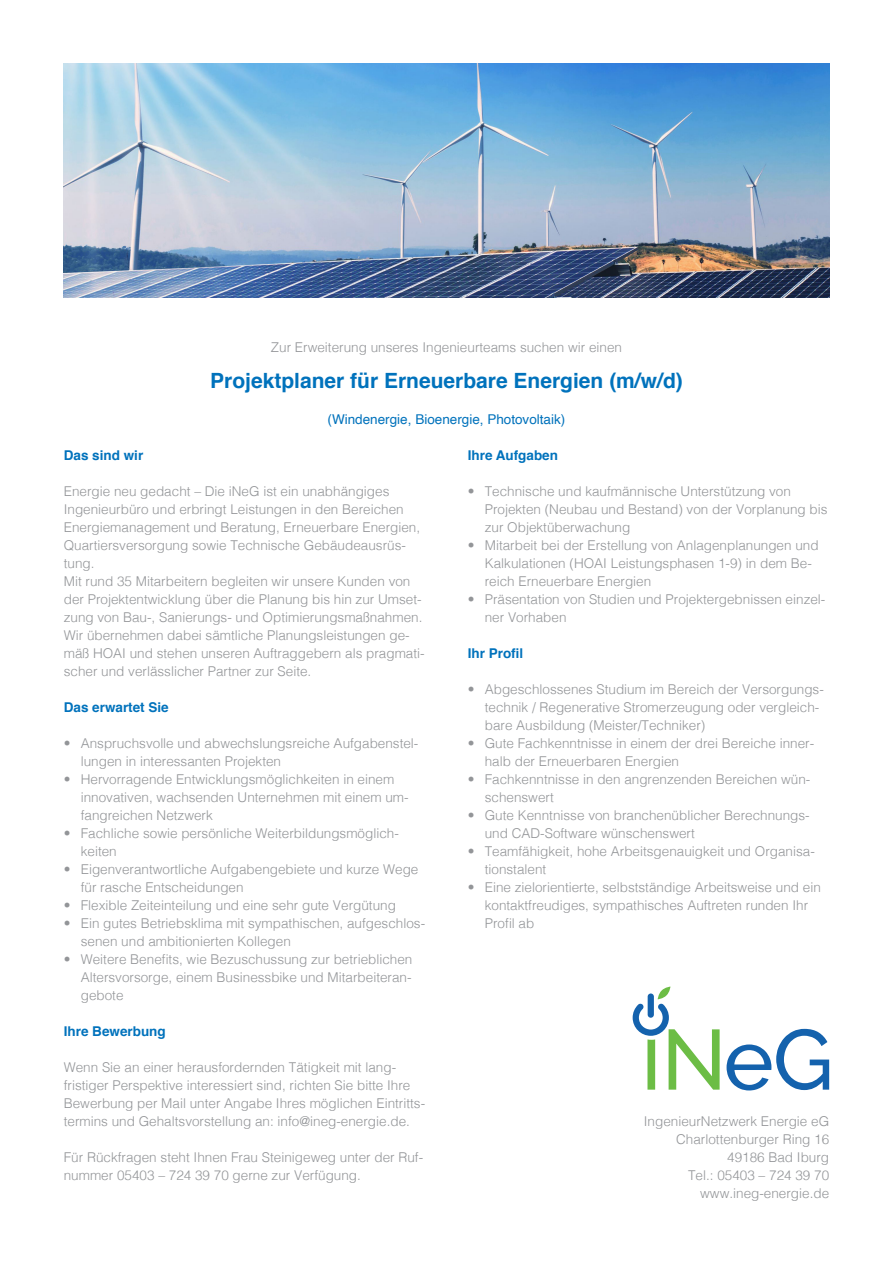
<style>
.page{position:relative;width:893px;height:1263px;background:#fff}
.page>*{position:absolute;margin:0;border:0;box-sizing:border-box;transform-origin:0 0}
.t1{font:700 21px "Helvetica";color:#0072bc}
.t2{font:300 13.5px/18px "Helvetica";color:#939598}
.t3{font:700 13.5px "Helvetica";color:#0072bc}
.t4{font:13.5px "Helvetica";color:#0072bc}
</style>
<div class="page">
<svg style="left:727px;top:1029px;width:102px;height:61px"></svg>
<svg style="left:633px;top:986px;width:87px;height:104px"></svg>
<img style="left:64px;top:64px;width:765px;height:234px">
<p class="t2" style="left:271px;top:337px;width:353px">Zur Erweiterung unseres Ingenieurteams suchen wir einen</p>
<h1 class="t1" style="left:210px;top:363px;width:474px">Projektplaner für Erneuerbare Energien (m/w/d)</h1>
<p class="t4" style="left:328px;top:409px;width:239px">(Windenergie, Bioenergie, Photovoltaik)</p>
<p class="t3" style="left:64px;top:444px;width:81px">Das sind wir</p>
<p class="t2" style="left:64px;top:481px;width:362px">Energie neu gedacht – Die iNeG ist ein unabhängiges Ingenieurbüro und erbringt Leistungen in den Bereichen Energiemanagement und Beratung, Erneuerbare Energien, Quartiersversorgung sowie Technische Gebäudeausrüs&shy;tung.<br>Mit rund 35 Mitarbeitern begleiten wir unsere Kunden von der Projektentwicklung über die Planung bis hin zur Umset&shy;zung von Bau-, Sanierungs- und Optimierungsmaßnahmen.<br>Wir übernehmen dabei sämtliche Planungsleistungen ge&shy;mäß HOAI und stehen unseren Auftraggebern als pragmati&shy;scher und verlässlicher Partner zur Seite.</p>
<p class="t3" style="left:64px;top:696px;width:107px">Das erwartet Sie</p>
<p class="t2" style="left:81px;top:733px;width:339px;text-indent:-17px">• Anspruchsvolle und abwechslungsreiche Aufgabenstel&shy;lungen in interessanten Projekten</p>
<p class="t2" style="left:81px;top:769px;width:329px;text-indent:-17px">• Hervorragende Entwicklungsmöglichkeiten in einem innovativen, wachsenden Unternehmen mit einem um&shy;fangreichen Netzwerk</p>
<p class="t2" style="left:81px;top:823px;width:320px;text-indent:-17px">• Fachliche sowie persönliche Weiterbildungsmöglich&shy;keiten</p>
<p class="t2" style="left:81px;top:859px;width:339px;text-indent:-17px">• Eigenverantwortliche Aufgabengebiete und kurze Wege für rasche Entscheidungen</p>
<p class="t2" style="left:64px;top:895px;width:334px">• Flexible Zeiteinteilung und eine sehr gute Vergütung</p>
<p class="t2" style="left:81px;top:913px;width:346px;text-indent:-17px">• Ein gutes Betriebsklima mit sympathischen, aufgeschlos&shy;senen und ambitionierten Kollegen</p>
<p class="t2" style="left:81px;top:949px;width:333px;text-align:justify;text-indent:-17px">• Weitere Benefits, wie Bezuschussung zur betrieblichen Altersvorsorge, einem Businessbike und Mitarbeiteran&shy;gebote</p>
<p class="t3" style="left:64px;top:1020px;width:104px">Ihre Bewerbung</p>
<p class="t2" style="left:64px;top:1057px;width:363px">Wenn Sie an einer herausfordernden Tätigkeit mit lang&shy;fristiger Perspektive interessiert sind, richten Sie bitte Ihre Bewerbung per Mail unter Angabe Ihres möglichen Eintritts&shy;termins und Gehaltsvorstellung an: info@ineg-energie.de.</p>
<p class="t2" style="left:64px;top:1147px;width:361px">Für Rückfragen steht Ihnen Frau Steinigeweg unter der Ruf&shy;nummer 05403 – 724 39 70 gerne zur Verfügung.</p>
<p class="t3" style="left:468px;top:444px;width:92px">Ihre Aufgaben</p>
<p class="t2" style="left:485px;top:481px;width:344px;text-indent:-17px">• Technische und kaufmännische Unterstützung von<br>Projekten (Neubau und Bestand) von der Vorplanung bis zur Objektüberwachung</p>
<p class="t2" style="left:485px;top:535px;width:335px;text-indent:-17px">• Mitarbeit bei der Erstellung von Anlagenplanungen und<br>Kalkulationen (HOAI Leistungsphasen 1-9) in dem Be&shy;reich Erneuerbare Energien</p>
<p class="t2" style="left:485px;top:589px;width:342px;text-indent:-17px">• Präsentation von Studien und Projektergebnissen einzel&shy;ner Vorhaben</p>
<p class="t3" style="left:468px;top:642px;width:57px">Ihr Profil</p>
<p class="t2" style="left:485px;top:679px;width:341px;text-indent:-17px">• Abgeschlossenes Studium im Bereich der Versorgungs&shy;technik / Regenerative Stromerzeugung oder vergleich&shy;bare Ausbildung (Meister/Techniker)</p>
<p class="t2" style="left:485px;top:733px;width:331px;text-indent:-17px">• Gute Fachkenntnisse in einem der drei Bereiche inner&shy;halb der Erneuerbaren Energien</p>
<p class="t2" style="left:485px;top:769px;width:327px;text-indent:-17px">• Fachkenntnisse in den angrenzenden Bereichen wün&shy;schenswert</p>
<p class="t2" style="left:485px;top:805px;width:326px;text-indent:-17px">• Gute Kenntnisse von branchenüblicher Berechnungs&shy;und CAD-Software wünschenswert</p>
<p class="t2" style="left:485px;top:841px;width:332px;text-indent:-17px">• Teamfähigkeit, hohe Arbeitsgenauigkeit und Organisa&shy;tionstalent</p>
<p class="t2" style="left:485px;top:877px;width:338px;text-indent:-17px">• Eine zielorientierte, selbstständige Arbeitsweise und ein kontaktfreudiges, sympathisches Auftreten runden Ihr<br>Profil ab</p>
<p class="t2" style="left:644px;top:1111px;width:187px;text-align:right">IngenieurNetzwerk Energie eG<br>Charlottenburger Ring 16<br>49186 Bad Iburg<br>Tel.: 05403 – 724 39 70 www.ineg-energie.de</p>
</div>
